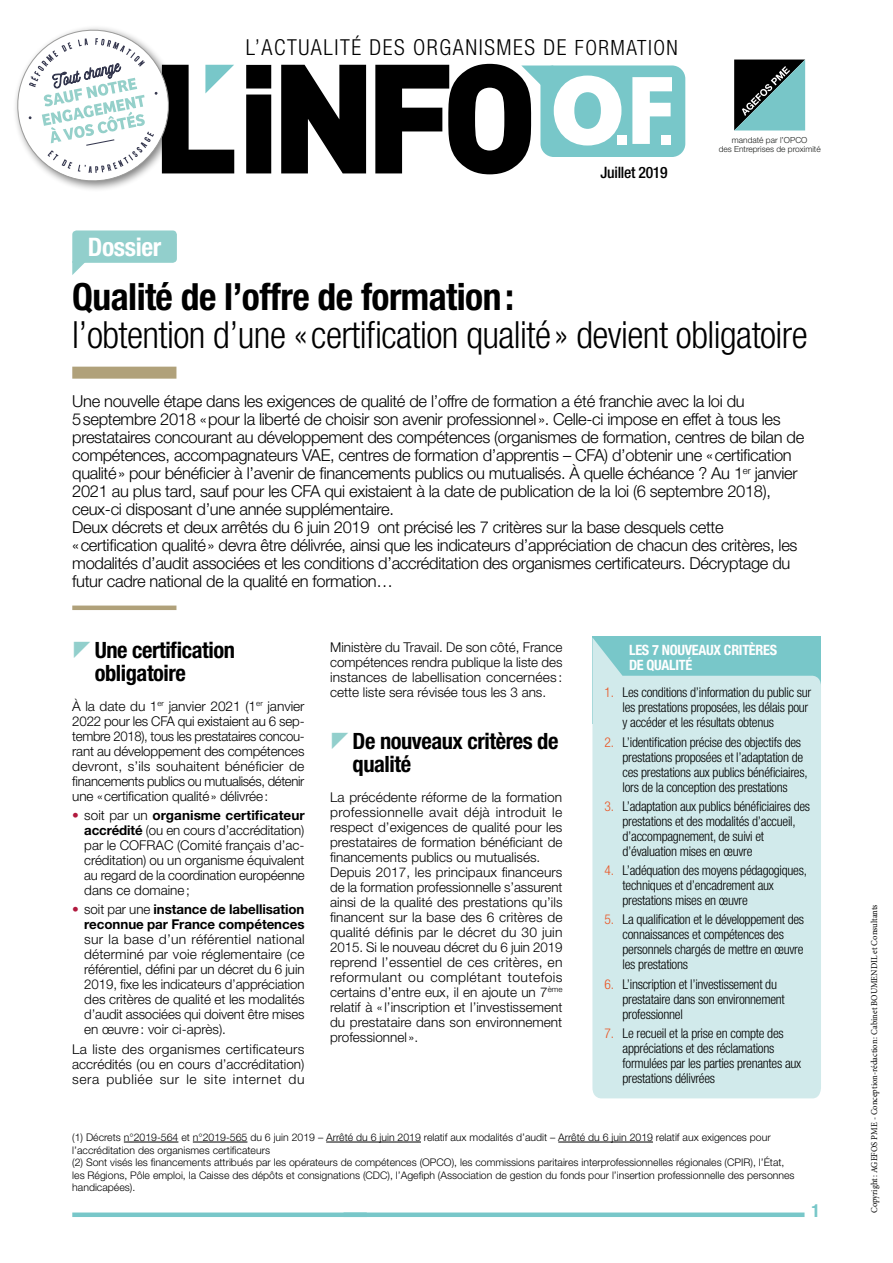
<style>
.page{position:relative;width:893px;height:1263px;background:#fff}
.page>*{position:absolute;margin:0;border:0;box-sizing:border-box;transform-origin:0 0}
.t1{font:300 condensed 37.5px "Helvetica Neue LT Std";letter-spacing:-.015em;color:#000}
.t2{font:700 condensed 37.5px "Helvetica Neue LT Std";letter-spacing:-.015em;color:#000}
.t3{font:700 condensed 25.5px "Helvetica Neue LT Std";letter-spacing:-.015em;color:#fff}
.t4{font:700 condensed 22.5px/22.5px "Helvetica Neue LT Std";letter-spacing:-.02em;color:#000}
.t5{font:300 condensed 22.05px "Helvetica Neue LT Std";letter-spacing:.07em;color:#000}
.t6{font:700 condensed 18px "Helvetica Neue LT Std";color:#78c7c9}
.t7{font:300 16.5px/18px "Helvetica Neue LT Std";letter-spacing:-.02em;color:#000}
.t8{font:500 condensed 15.75px "Helvetica Neue LT Std";letter-spacing:-.02em;color:#000}
.t9{font:700 condensed 14.25px/15px "Helvetica Neue LT Std";letter-spacing:-.02em;color:#fff}
.t10{font:300 13.5px/15px "Helvetica Neue LT Std";color:#000;text-align:justify}
.t11{font:300 condensed 13.5px/15px "Helvetica Neue LT Std";letter-spacing:-.02em;color:#000}
.t12{font:700 13.5px/15px "Helvetica Neue LT Std";letter-spacing:-.005em;color:#000;text-align:right}
.t13{font:300 10.5px/12.6px "Helvetica Neue LT Std";color:#000}
.t14{font:9px "Minion Pro";color:#000;scale:.95 1}
.t15{font:300 8.4px/9.8px "Helvetica Neue LT Std";color:#1d1f1d;text-align:center}
.s1{font-size:21px}
.s2{color:#b1193e}
.s3{font-weight:700}
.s4{font-weight:300;color:#b1193e}
.s5{font-weight:300}
.s6{color:#ea5423}
</style>
<div class="page">
<div style="left:72px;top:1212px;width:295px;height:5px;background:#78c7c9"></div>
<div style="left:344px;top:1212px;width:460px;height:5px;background:#78c7c9"></div>
<svg style="left:246px;top:65px;width:25px;height:108px;background:#101010"></svg>
<svg style="left:281px;top:65px;width:85px;height:108px"></svg>
<div style="left:540px;top:65px;width:145px;height:92px;background:#78c7c9;border-radius:13px"></div>
<svg style="left:632px;top:77px;width:40px;height:67px"></svg>
<svg style="left:375px;top:64px;width:246px;height:110px"></svg>
<div style="left:618px;top:135px;width:9px;height:9px;background:#fff"></div>
<div style="left:661px;top:135px;width:9px;height:9px;background:#fff"></div>
<svg style="left:734px;top:60px;width:71px;height:70px;background:#486f70"></svg>
<div style="left:12px;top:25px;width:168px;height:168px;background:#000;opacity:.5"></div>
<svg style="left:12px;top:25px;width:222px;height:162px"></svg>
<div style="left:72px;top:367px;width:104px;height:12px;background:#b0a17a"></div>
<div style="left:72px;top:605px;width:104px;height:5px;background:#b0a17a"></div>
<svg style="left:72px;top:230px;width:105px;height:45px"></svg>
<hr style="left:124px;top:1142px;width:54px;height:1px;background:#000">
<hr style="left:193px;top:1142px;width:54px;height:1px;background:#000">
<hr style="left:326px;top:1142px;width:95px;height:1px;background:#000">
<hr style="left:558px;top:1142px;width:95px;height:1px;background:#000">
<svg style="left:592px;top:637px;width:229px;height:461px;background:#cae7e8"></svg>
<h2 class="t3" style="left:88px;top:232px;width:75px">Dossier</h2>
<h3 class="t5" style="left:246px;top:34px;width:434px">L’ACTUALITÉ DES ORGANISMES DE <span class="s1">FORMATION</span></h3>
<p class="t8" style="left:601px;top:163px;width:69px">Juillet 2019</p>
<p class="t15" style="left:719px;top:135px;width:104px">mandaté par l’OPCO<br>des Entreprises de proximité</p>
<h1 class="t2" style="left:72px;top:274px;width:443px">Qualité de l’offre de formation:</h1>
<h1 class="t1" style="left:72px;top:313px;width:737px">l’obtention d’une «certification qualité» devient obligatoire</h1>
<p class="t7" style="left:72px;top:392px;width:734px">Une nouvelle étape dans les exigences de qualité de l’offre de formation a été franchie avec la loi du 5septembre 2018 «pour la liberté de choisir son avenir professionnel». Celle-ci impose en effet à tous les prestataires concourant au développement des compétences (organismes de formation, centres de bilan de compétences, accompagnateurs VAE, centres de formation d’apprentis – CFA) d’obtenir une «certification qualité» pour bénéficier à l’avenir de financements publics ou mutualisés. À quelle échéance ? Au 1<sup>er</sup> janvier 2021 au plus tard, sauf pour les CFA qui existaient à la date de publication de la loi (6 septembre 2018), ceux-ci disposant d’une année supplémentaire.<br>Deux décrets et deux arrêtés du 6 juin 2019 ont précisé les 7 critères sur la base desquels cette «certification qualité» devra être délivrée, ainsi que les indicateurs d’appréciation de chacun des critères, les modalités d’audit associées et les conditions d’accréditation des organismes certificateurs. Décryptage du futur cadre national de la qualité en formation…</p>
<h3 class="t4" style="left:95px;top:639px;width:142px">Une certification obligatoire</h3>
<p class="t10" style="left:72px;top:698px;width:234px">À la date du 1<sup>er</sup> janvier 2021 (1<sup>er</sup> janvier 2022 pour les CFA qui existaient au 6 sep&shy;tembre 2018), tous les prestataires concou&shy;rant au développement des compétences devront, s’ils souhaitent bénéficier de financements publics ou mutualisés, détenir une «certification qualité» délivrée:</p>
<p class="t10" style="left:84px;top:807px;width:222px;text-indent:-12px"><span class="s2">•</span> soit par un <span class="s3">organisme certificateur accrédité</span> (ou en cours d’accréditation) par le COFRAC (Comité français d’ac&shy;créditation) ou un organisme équivalent au regard de la coordination européenne dans ce domaine;</p>
<p class="t12" style="left:72px;top:902px;width:234px"><span class="s4">•</span> <span class="s5">soit par une</span> instance de labellisation reconnue par France compétences</p>
<p class="t10" style="left:84px;top:932px;width:222px">sur la base d’un référentiel national déterminé par voie réglementaire (ce référentiel, défini par un décret du 6 juin 2019, fixe les indicateurs d’appréciation des critères de qualité et les modalités d’audit associées qui doivent être mises en œuvre: voir ci-après).</p>
<p class="t10" style="left:72px;top:1041px;width:234px">La liste des organismes certificateurs accrédités (ou en cours d’accréditation) sera publiée sur le site internet du</p>
<p class="t10" style="left:330px;top:639px;width:234px">Ministère du Travail. De son côté, France compétences rendra publique la liste des instances de labellisation concernées : cette liste sera révisée tous les 3 ans.</p>
<h3 class="t4" style="left:353px;top:730px;width:207px">De nouveaux critères de qualité</h3>
<p class="t10" style="left:330px;top:789px;width:234px;text-align:left">La précédente réforme de la formation professionnelle avait déjà introduit le respect d’exigences de qualité pour les prestataires de formation bénéficiant de financements publics ou mutualisés.<br>Depuis 2017, les principaux financeurs de la formation professionnelle s’assurent ainsi de la qualité des prestations qu’ils financent sur la base des 6 critères de qualité définis par le décret du 30 juin 2015. Si le nouveau décret du 6 juin 2019 reprend l’essentiel de ces critères, en reformulant ou complétant toutefois certains d’entre eux, il en ajoute un 7<sup>ème </sup>relatif à « l’inscription et l’investissement du prestataire dans son environnement professionnel ».</p>
<p class="t9" style="left:629px;top:642px;width:150px">LES 7 NOUVEAUX CRITÈRES<br>DE QUALITÉ</p>
<p class="t11" style="left:623px;top:685px;width:190px;text-indent:-18px"><span class="s6">1.</span> Les conditions d’information du public sur les prestations proposées, les délais pour y accéder et les résultats obtenus</p>
<p class="t11" style="left:623px;top:734px;width:187px;text-indent:-18px"><span class="s6">2.</span> L’identification précise des objectifs des prestations proposées et l’adaptation de ces prestations aux publics bénéficiaires, lors de la conception des prestations</p>
<p class="t11" style="left:623px;top:798px;width:189px;text-indent:-18px"><span class="s6">3.</span> L’adaptation aux publics bénéficiaires des prestations et des modalités d’accueil, d’accompagnement, de suivi et d’évaluation mises en œuvre</p>
<p class="t11" style="left:623px;top:863px;width:186px;text-indent:-18px"><span class="s6">4.</span> L’adéquation des moyens pédagogiques, techniques et d’encadrement aux prestations mises en œuvre</p>
<p class="t11" style="left:623px;top:912px;width:183px;text-indent:-18px"><span class="s6">5.</span> La qualification et le développement des connaissances et compétences des personnels chargés de mettre en œuvre les prestations</p>
<p class="t11" style="left:623px;top:976px;width:164px;text-indent:-18px"><span class="s6">6.</span> L’inscription et l’investissement du prestataire dans son environnement professionnel</p>
<p class="t11" style="left:623px;top:1025px;width:180px;text-indent:-18px"><span class="s6">7.</span> Le recueil et la prise en compte des appréciations et des réclamations formulées par les parties prenantes aux prestations délivrées</p>
<p class="t13" style="left:72px;top:1131px;width:724px">(1) Décrets n°2019-564 et n°2019-565 du 6 juin 2019 – Arrêté du 6 juin 2019 relatif aux modalités d’audit – Arrêté du 6 juin 2019 relatif aux exigences pour l’accréditation des organismes certificateurs<br>(2) Sont visés les financements attribués par les opérateurs de compétences (OPCO), les commissions paritaires interprofessionnelles régionales (CPIR), l’État, les Régions, Pôle emploi, la Caisse des dépôts et consignations (CDC), l’Agefiph (Association de gestion du fonds pour l’insertion professionnelle des personnes handicapées).</p>
<h3 class="t6" style="left:812px;top:1199px;width:10px">1</h3>
<p class="t14" style="left:868px;top:1213px;width:326px;rotate:-90deg">Copyright: AGEFOS PME - Conception-rédaction: Cabinet BOUMENDIL et Consultants</p>
</div>
